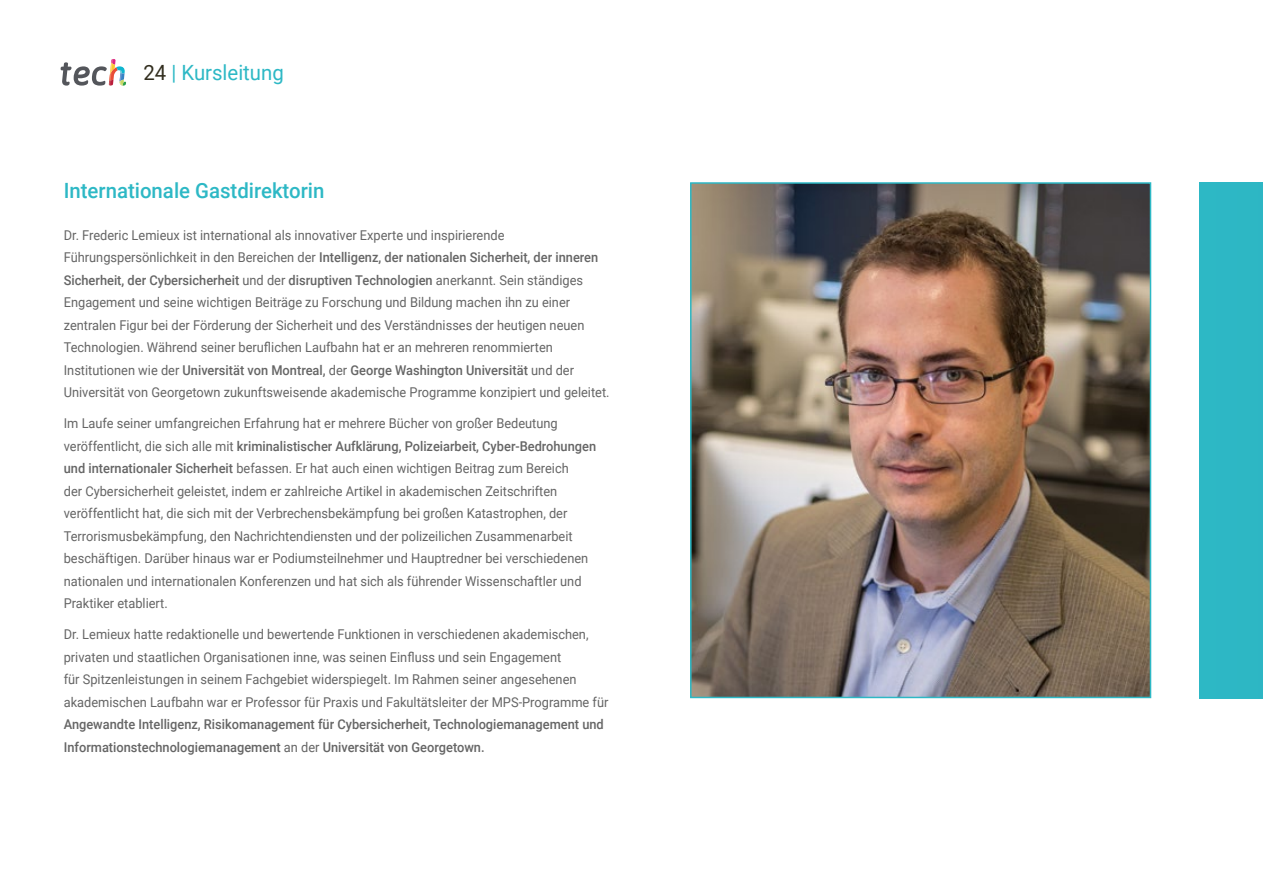
<style>
.page{position:relative;width:1263px;height:893px;background:#fff}
.page>*{position:absolute;margin:0;border:0;box-sizing:border-box;transform-origin:0 0}
.t1{font:500 21px "Roboto";color:#2db8c5}
.t2{font:21px "Roboto";color:#2db8c5}
.t3{font:13.5px/22.5px "Roboto";color:#656565;scale:.95 1}
.t4{font:500 13.5px/22.5px "Roboto";color:#656565;scale:.95 1}
.s1{color:#322e1f}
.s2{font-weight:500}
.s3{font-weight:400}
</style>
<div class="page">
<div style="left:1199px;top:182px;width:64px;height:516px;background:#2db7c5"></div>
<svg style="left:61px;top:59px;width:65px;height:27px"></svg>
<img style="left:693px;top:185px;width:455px;height:510px">
<div style="left:690px;top:182px;width:461px;height:516px;border:2px solid #2db8c5"></div>
<h1 class="t2" style="left:144px;top:57px;width:142px"><span class="s1">24</span> | Kursleitung</h1>
<h1 class="t1" style="left:64px;top:176px;width:262px">Internationale Gastdirektorin</h1>
<p class="t3" style="left:64px;top:223px;width:576px">Dr. Frederic Lemieux ist international als innovativer Experte und inspirierende Führungspersönlichkeit in den Bereichen der <span class="s2">Intelligenz, der nationalen Sicherheit, der inneren Sicherheit, der Cybersicherheit</span> und der <span class="s2">disruptiven Technologien</span> anerkannt. Sein ständiges Engagement und seine wichtigen Beiträge zu Forschung und Bildung machen ihn zu einer zentralen Figur bei der Förderung der Sicherheit und des Verständnisses der heutigen neuen Technologien. Während seiner beruflichen Laufbahn hat er an mehreren renommierten Institutionen wie der <span class="s2">Universität von Montreal,</span> der <span class="s2">George Washington Universität</span> und der Universität von Georgetown zukunftsweisende akademische Programme konzipiert und geleitet.</p>
<p class="t3" style="left:64px;top:412px;width:562px">Im Laufe seiner umfangreichen Erfahrung hat er mehrere Bücher von großer Bedeutung veröffentlicht, die sich alle mit <span class="s2">kriminalistischer Aufklärung, Polizeiarbeit, Cyber-Bedrohungen und internationaler Sicherheit</span> befassen. Er hat auch einen wichtigen Beitrag zum Bereich<br>der Cybersicherheit geleistet, indem er zahlreiche Artikel in akademischen Zeitschriften veröffentlicht hat, die sich mit der Verbrechensbekämpfung bei großen Katastrophen, der Terrorismusbekämpfung, den Nachrichtendiensten und der polizeilichen Zusammenarbeit beschäftigen. Darüber hinaus war er Podiumsteilnehmer und Hauptredner bei verschiedenen nationalen und internationalen Konferenzen und hat sich als führender Wissenschaftler und Praktiker etabliert.</p>
<p class="t3" style="left:64px;top:623px;width:575px">Dr. Lemieux hatte redaktionelle und bewertende Funktionen in verschiedenen akademischen, privaten und staatlichen Organisationen inne, was seinen Einfluss und sein Engagement<br>für Spitzenleistungen in seinem Fachgebiet widerspiegelt. Im Rahmen seiner angesehenen akademischen Laufbahn war er Professor für Praxis und Fakultätsleiter der MPS-Programme für</p>
<p class="t4" style="left:64px;top:713px;width:570px">Angewandte Intelligenz, Risikomanagement für Cybersicherheit, Technologiemanagement und<br>Informationstechnologiemanagement <span class="s3">an der</span> Universität von Georgetown.</p>
</div>
